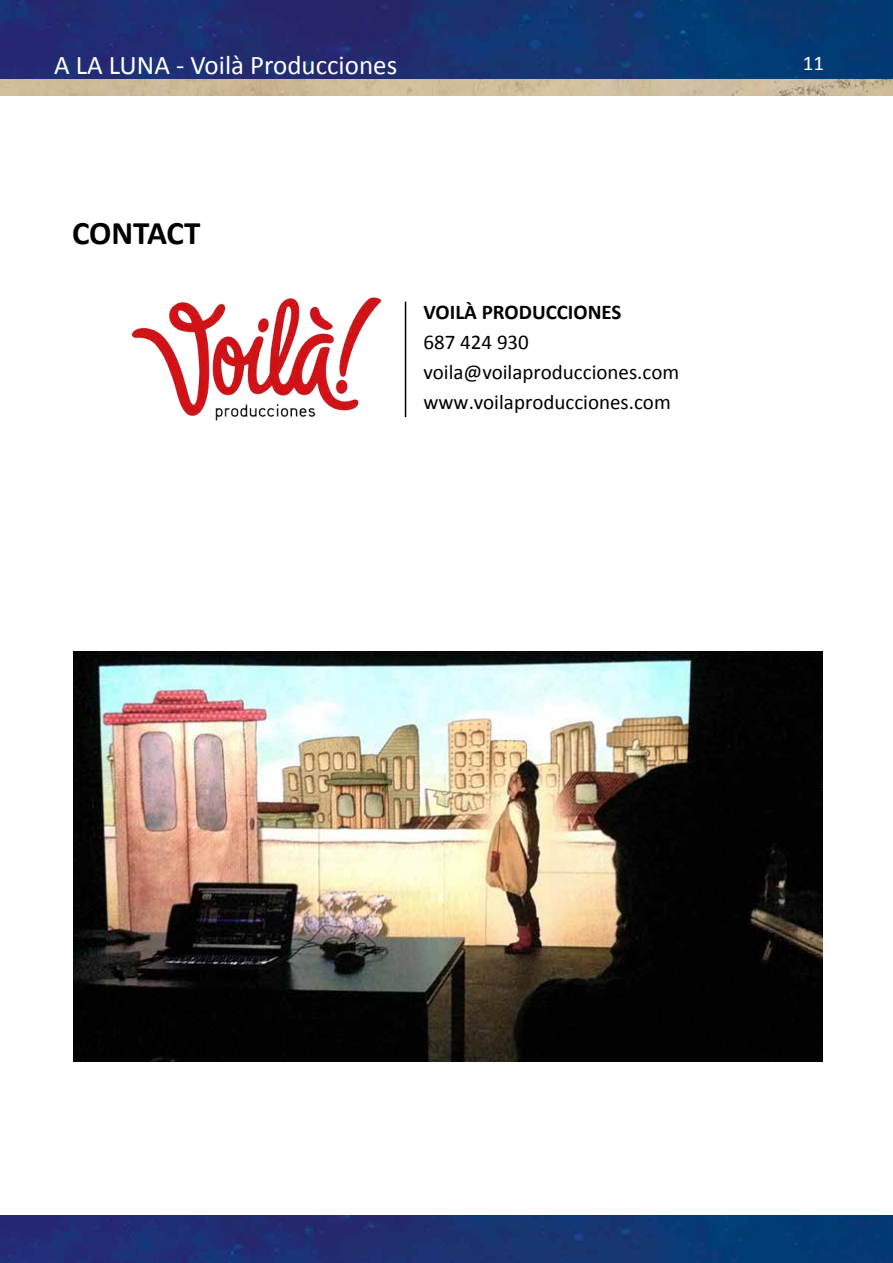
<style>
.page{position:relative;width:893px;height:1263px;background:#fff}
.page>*{position:absolute;margin:0;border:0;box-sizing:border-box;transform-origin:0 0}
.t1{font:700 33px "Calibri";letter-spacing:-.005em;color:#000}
.t2{font:27px "Calibri";color:#fff}
.t3{font:21px/30px "Calibri";color:#000}
.t4{font:700 21px "Calibri";color:#000}
.t5{font:21px "Calibri";color:#fff}
</style>
<div class="page">
<img style="left:0;top:0;width:893px;height:96px">
<img style="left:0;top:1215px;width:893px;height:48px">
<img style="left:0;top:79px;width:893px;height:16px">
<img style="left:132px;top:297px;width:250px;height:124px">
<hr style="left:405px;top:302px;width:1px;height:115px;background:#000">
<img style="left:74px;top:651px;width:749px;height:411px">
<p class="t2" style="left:54px;top:49px;width:345px">A LA LUNA - Voilà Producciones</p>
<p class="t5" style="left:803px;top:50px;width:23px">11</p>
<h1 class="t1" style="left:72px;top:210px;width:130px">CONTACT</h1>
<p class="t4" style="left:424px;top:297px;width:199px">VOILÀ PRODUCCIONES</p>
<p class="t3" style="left:424px;top:326px;width:257px">687 424 930 voila@voilaproducciones.com www.voilaproducciones.com</p>
</div>
